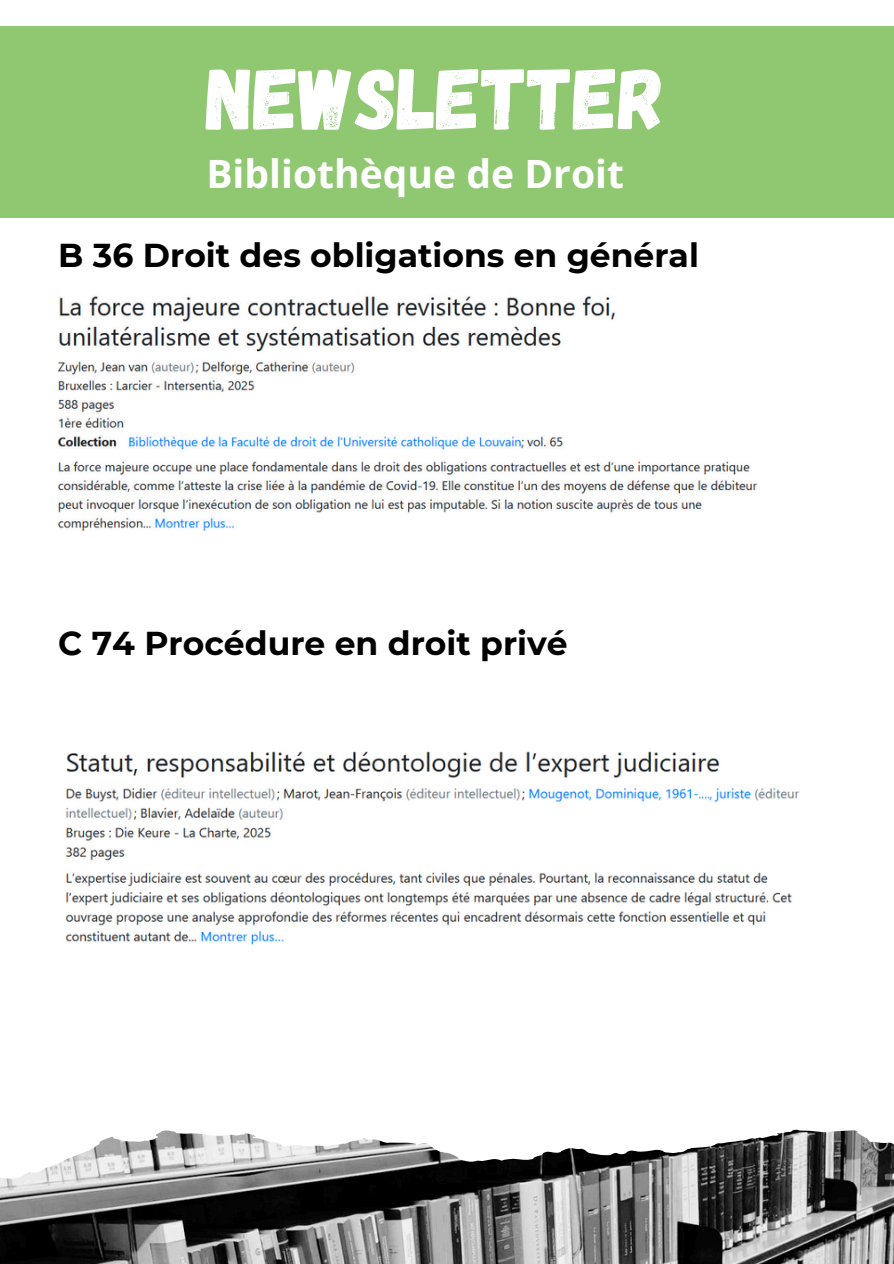
<style>
.page{position:relative;width:894px;height:1264px;background:#fff}
.page>*{position:absolute;margin:0;border:0;box-sizing:border-box;transform-origin:0 0}
.t1{font:87px "Gagalin";color:#fff}
.t2{font:700 39px "Open Sans";color:#fff}
.t3{font:700 33px "Montserrat";color:#000}
</style>
<div class="page">
<img style="left:0;top:1129px;width:893px;height:134px">
<div style="left:0;top:26px;width:893px;height:192px;background:#90c872"></div>
<img style="left:58px;top:296px;width:700px;height:235px">
<img style="left:65px;top:751px;width:735px;height:193px">
<h1 class="t1" style="left:206px;top:42px;width:461px">NEWSLETTER</h1>
<p class="t2" style="left:206px;top:147px;width:419px">Bibliothèque de Droit</p>
<p class="t3" style="left:58px;top:235px;width:642px">B 36 Droit des obligations en général</p>
<p class="t3" style="left:58px;top:623px;width:511px">C 74 Procédure en droit privé</p>
</div>
